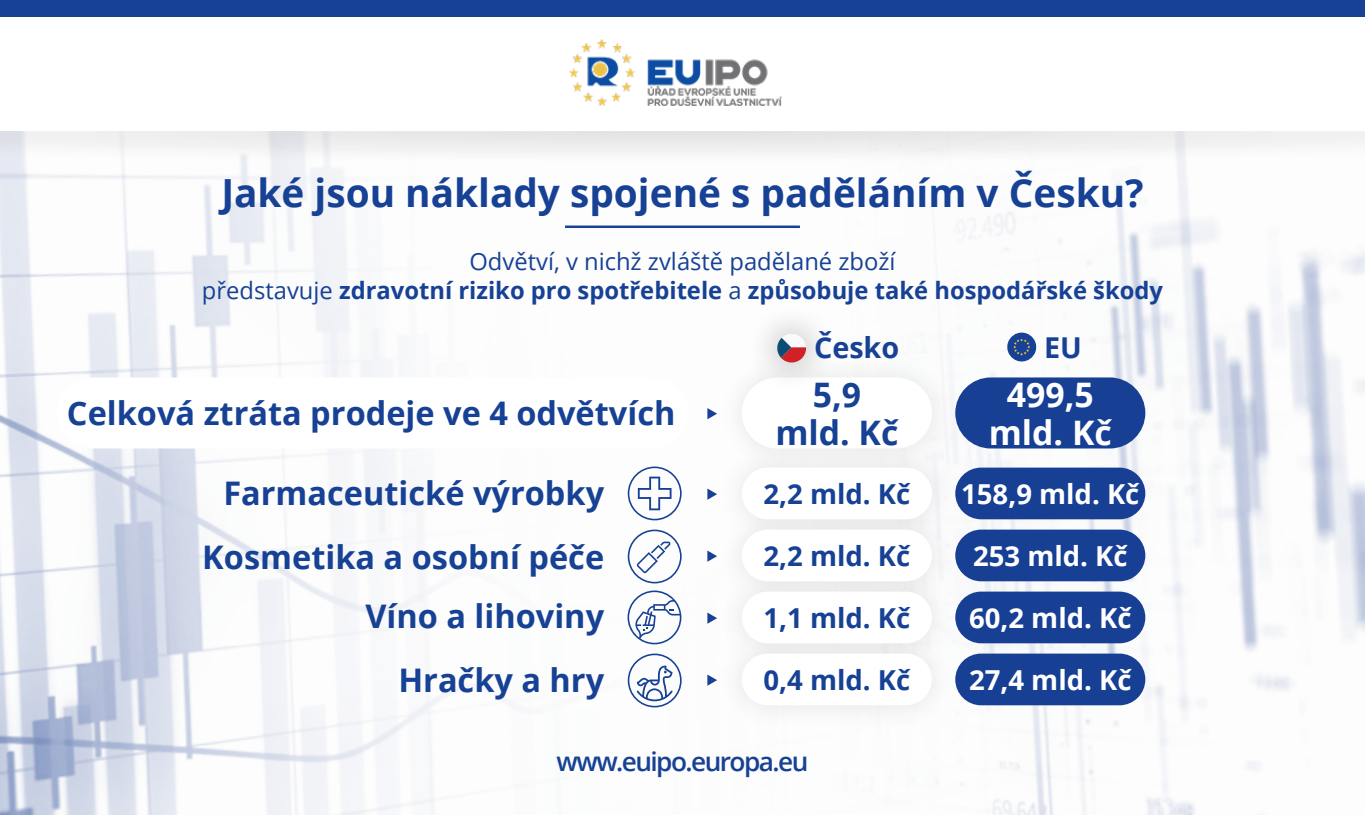
<style>
.page{position:relative;width:1365px;height:815px;background:#fff}
.page>*{position:absolute;margin:0;border:0;box-sizing:border-box;transform-origin:0 0}
.t1{font:700 38.75px "Open Sans";color:#164194}
.t2{font:700 33.75px/37.5px "Open Sans";color:#fff;text-align:center}
.t3{font:700 33.75px/37.5px "Open Sans";color:#164194;text-align:center}
.t4{font:700 32.5px/63.5px "Open Sans";color:#164194;text-align:right}
.t5{font:700 28.75px "Open Sans";color:#164194}
.t6{font:700 27.5px "Open Sans";color:#fff}
.t7{font:700 27.5px "Open Sans";color:#164194}
.t8{font:600 26.25px "Open Sans";letter-spacing:-.06em;color:#164194}
.t9{font:700 23.75px/28.5px "Open Sans";color:#164194;text-align:center}
.s1{font-weight:400}
</style>
<div class="page">
<img style="left:0;top:166px;width:1364px;height:649px">
<svg style="left:566px;top:166px;width:232px;height:1px"></svg>
<svg style="left:0;top:131px;width:1364px;height:35px"></svg>
<div style="left:0;top:0;width:1364px;height:16px;background:#164194"></div>
<svg style="left:57px;top:377px;width:632px;height:71px"></svg>
<div style="left:955px;top:468px;width:190px;height:51px;background:#174094;border-radius:26px"></div>
<div style="left:955px;top:377px;width:190px;height:71px;background:#174094;border-radius:36px"></div>
<div style="left:955px;top:530px;width:190px;height:51px;background:#174094;border-radius:26px"></div>
<div style="left:955px;top:592px;width:190px;height:51px;background:#174094;border-radius:26px"></div>
<div style="left:955px;top:654px;width:190px;height:51px;background:#174094;border-radius:26px"></div>
<div style="left:716px;top:351px;width:241px;height:381px;background:#000;opacity:.1"></div>
<div style="left:741px;top:377px;width:190px;height:71px;background:#fff;border-radius:36px"></div>
<div style="left:741px;top:468px;width:190px;height:51px;background:#fff;border-radius:26px"></div>
<div style="left:741px;top:530px;width:190px;height:51px;background:#fff;border-radius:26px"></div>
<div style="left:741px;top:592px;width:190px;height:51px;background:#fff;border-radius:26px"></div>
<div style="left:741px;top:654px;width:190px;height:51px;background:#fff;border-radius:26px"></div>
<img style="left:569px;top:39px;width:213px;height:66px">
<div style="left:745px;top:303px;width:92px;height:91px;background:#000;opacity:.4"></div>
<svg style="left:777px;top:334px;width:29px;height:29px"></svg>
<hr style="left:565px;top:226px;width:234px;height:2px;background:#164194">
<svg style="left:707px;top:408px;width:10px;height:11px"></svg>
<svg style="left:707px;top:489px;width:10px;height:11px"></svg>
<svg style="left:707px;top:551px;width:10px;height:11px"></svg>
<svg style="left:707px;top:613px;width:10px;height:11px"></svg>
<svg style="left:707px;top:675px;width:10px;height:11px"></svg>
<svg style="left:627px;top:530px;width:54px;height:53px"></svg>
<svg style="left:627px;top:467px;width:54px;height:53px"></svg>
<svg style="left:627px;top:591px;width:54px;height:53px"></svg>
<svg style="left:627px;top:654px;width:54px;height:53px"></svg>
<svg style="left:1007px;top:333px;width:29px;height:28px"></svg>
<h1 class="t1" style="left:221px;top:165px;width:923px">Jaké jsou náklady spojené s paděláním v Česku?</h1>
<p class="t9" style="left:202px;top:247px;width:962px"><span class="s1">Odvětví, v nichž zvláště padělané zboží<br>představuje</span> zdravotní riziko pro spotřebitele <span class="s1">a</span> způsobuje také hospodářské škody</p>
<p class="t5" style="left:814px;top:327px;width:87px">Česko</p>
<p class="t5" style="left:1043px;top:327px;width:39px">EU</p>
<h3 class="t4" style="left:67px;top:381px;width:610px">Celková ztráta prodeje ve 4 odvětvích</h3>
<h3 class="t4" style="left:223px;top:461px;width:382px">Farmaceutické výrobky</h3>
<h3 class="t4" style="left:202px;top:524px;width:403px">Kosmetika a osobní péče</h3>
<h3 class="t4" style="left:365px;top:584px;width:240px">Víno a lihoviny<br>Hračky a hry</h3>
<h2 class="t3" style="left:775px;top:375px;width:124px">5,9 mld. Kč</h2>
<p class="t7" style="left:763px;top:475px;width:148px">2,2 mld. Kč</p>
<p class="t7" style="left:763px;top:537px;width:148px">2,2 mld. Kč</p>
<p class="t7" style="left:763px;top:599px;width:148px">1,1 mld. Kč</p>
<p class="t7" style="left:763px;top:661px;width:148px">0,4 mld. Kč</p>
<p class="t8" style="left:556px;top:743px;width:253px">www.euipo.europa.eu</p>
<h2 class="t2" style="left:988px;top:375px;width:124px">499,5 mld. Kč</h2>
<p class="t6" style="left:961px;top:475px;width:180px">158,9 mld. Kč</p>
<p class="t6" style="left:972px;top:537px;width:156px">253 mld. Kč</p>
<p class="t6" style="left:968px;top:599px;width:164px">60,2 mld. Kč</p>
<p class="t6" style="left:968px;top:661px;width:164px">27,4 mld. Kč</p>
</div>
